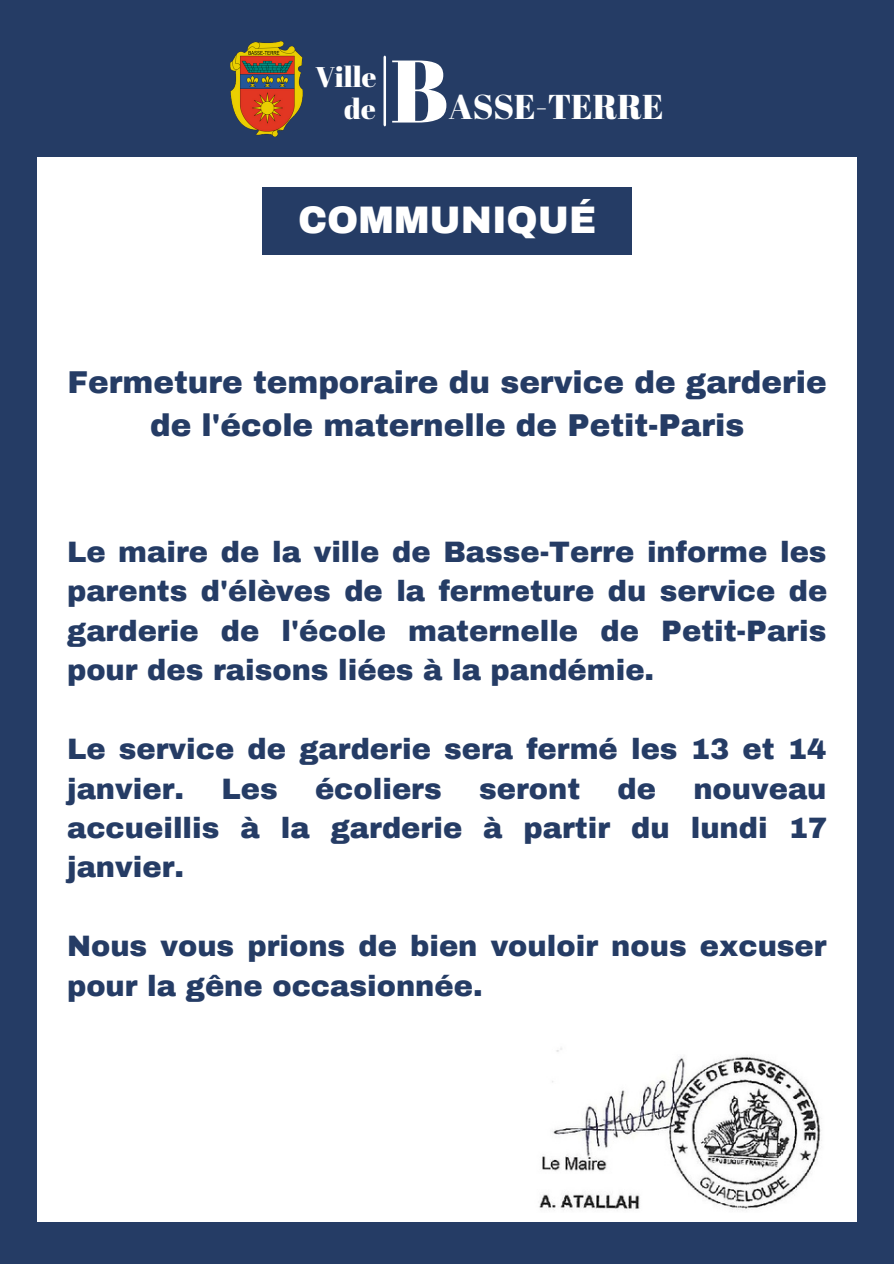
<style>
.page{position:relative;width:894px;height:1264px;background:#fff}
.page>*{position:absolute;margin:0;border:0;box-sizing:border-box;transform-origin:0 0}
.t1{font:88.5px "Abril Fatface";color:#fff}
.t2{font:900 37.5px "Archivo";color:#fff}
.t3{font:34.5px "Abril Fatface";color:#fff}
.t4{font:900 30.9px/42.8px "Archivo";color:#253c65;text-align:center}
.t5{font:900 28.8px/39.5px "Archivo";color:#253c65;text-align:justify}
.t6{font:28.5px "Abril Fatface";color:#fff}
</style>
<div class="page">
<div style="left:0;top:0;width:893px;height:1263px;background:#253c65"></div>
<div style="left:38px;top:158px;width:818px;height:1064px;background:#fff"></div>
<img style="left:231px;top:42px;width:71px;height:95px">
<hr style="left:383px;top:57px;width:3px;height:68px;background:#fff">
<div style="left:262px;top:188px;width:370px;height:67px;background:#253c65"></div>
<img style="left:539px;top:1048px;width:283px;height:163px">
<p class="t6" style="left:315px;top:56px;width:63px">Ville</p>
<p class="t6" style="left:344px;top:89px;width:33px">de</p>
<p class="t1" style="left:390px;top:29px;width:60px">B</p>
<p class="t3" style="left:448px;top:83px;width:216px">ASSE-TERRE</p>
<p class="t2" style="left:298px;top:200px;width:300px">COMMUNIQUÉ</p>
<p class="t4" style="left:68px;top:361px;width:760px">Fermeture temporaire du service de garderie de l'école maternelle de Petit-Paris</p>
<p class="t5" style="left:67px;top:532px;width:761px">Le maire de la ville de Basse-Terre informe les parents d'élèves de la fermeture du service de garderie de l'école maternelle de Petit-Paris pour des raisons liées à la pandémie.</p>
<p class="t5" style="left:67px;top:729px;width:760px">Le service de garderie sera fermé les 13 et 14 janvier.</p>
<p class="t5" style="left:221px;top:769px;width:58px">Les</p>
<p class="t5" style="left:315px;top:769px;width:128px">écoliers</p>
<p class="t5" style="left:479px;top:769px;width:102px">seront</p>
<p class="t5" style="left:617px;top:769px;width:40px">de</p>
<p class="t5" style="left:67px;top:769px;width:761px;text-indent:626px">nouveau accueillis à la garderie à partir du lundi 17 janvier.</p>
<p class="t5" style="left:67px;top:926px;width:760px">Nous vous prions de bien vouloir nous excuser pour la gêne occasionnée.</p>
</div>
